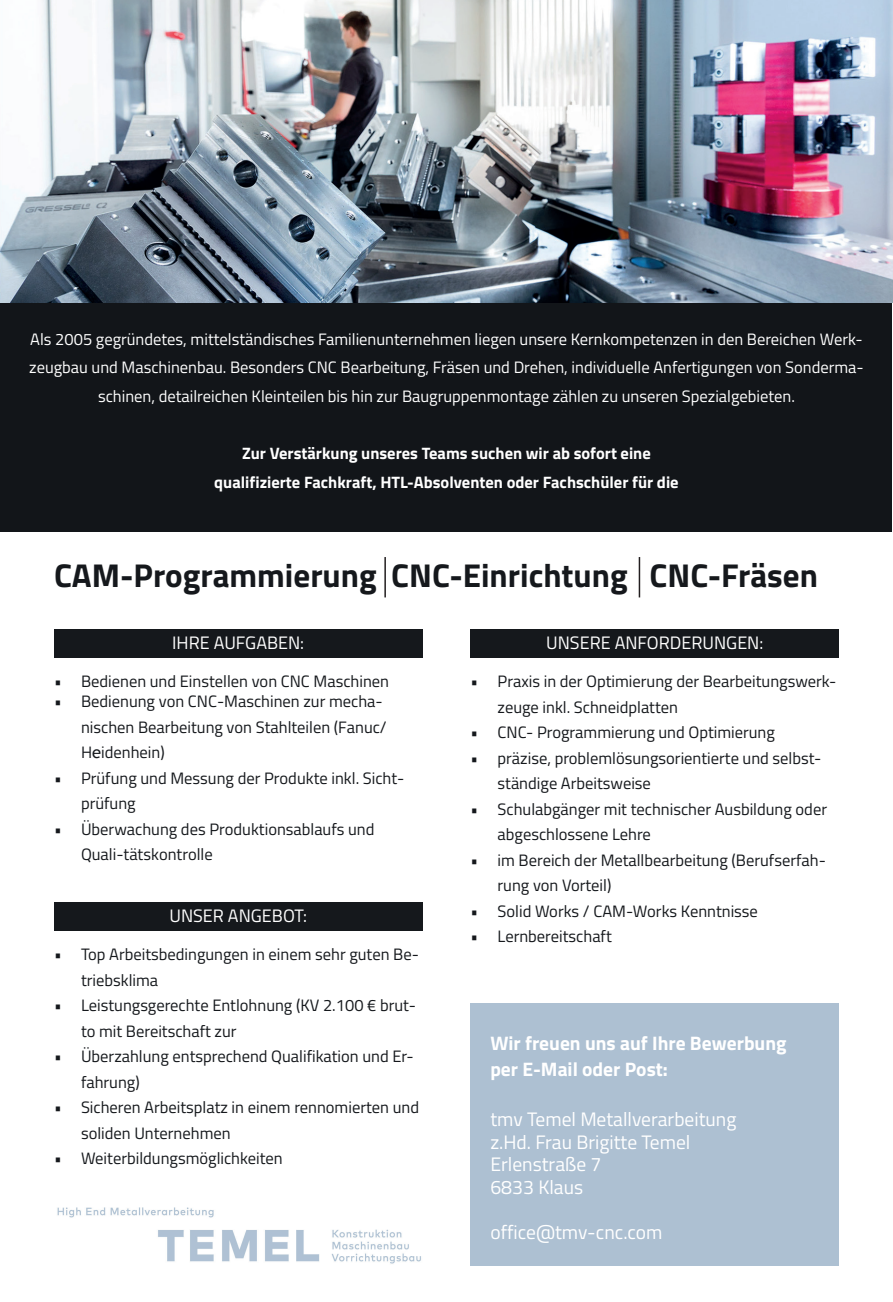
<style>
.page{position:relative;width:893px;height:1302px;background:#fff}
.page>*{position:absolute;margin:0;border:0;box-sizing:border-box;transform-origin:0 0}
.t1{font:700 33px "Titillium Web";color:#15181c}
.t2{font:19.5px/22.5px "Titillium Web";color:#fff}
.t3{font:700 19.5px/25.5px "Titillium Web";color:#fff}
.t4{font:18px "Titillium Web";color:#fff}
.t5{font:16.5px/25.5px "Titillium Web";color:#15181c}
.t6{font:16.5px/28.5px "Titillium Web";color:#fff;text-align:center}
.t7{font:700 16.5px/28.5px "Titillium Web";color:#fff;text-align:center}
.s1{font-family:"Trebuchet MS"}
</style>
<div class="page">
<div style="left:471px;top:1002px;width:368px;height:263px;background:#adc0d2"></div>
<div style="left:1px;top:303px;width:891px;height:228px;background:#121519"></div>
<img style="left:0;top:0;width:893px;height:303px">
<img style="left:57px;top:1207px;width:364px;height:57px">
<div style="left:54px;top:629px;width:368px;height:28px;background:#15181c"></div>
<div style="left:54px;top:901px;width:368px;height:29px;background:#15181c"></div>
<div style="left:471px;top:629px;width:368px;height:28px;background:#15181c"></div>
<hr style="left:384px;top:557px;width:2px;height:40px;background:#231f20">
<hr style="left:639px;top:557px;width:1px;height:40px;background:#231f20">
<p class="t6" style="left:29px;top:324px;width:836px">Als 2005 gegründetes, mittelständisches Familienunternehmen liegen unsere Kernkompetenzen in den Bereichen Werk&shy;zeugbau und Maschinenbau. Besonders CNC Bearbeitung, Fräsen und Drehen, individuelle Anfertigungen von Sonderma&shy;schinen, detailreichen Kleinteilen bis hin zur Baugruppenmontage zählen zu unseren Spezialgebieten.</p>
<p class="t7" style="left:214px;top:438px;width:466px">Zur Verstärkung unseres Teams suchen wir ab sofort eine qualifizierte Fachkraft, HTL-Absolventen oder Fachschüler für die</p>
<h1 class="t1" style="left:54px;top:550px;width:765px">CAM-Programmierung CNC-Einrichtung CNC-Fräsen</h1>
<p class="t4" style="left:172px;top:630px;width:133px">IHRE AUFGABEN:</p>
<p class="t5" style="left:54px;top:668px;width:337px">• Bedienen und Einstellen von CNC Maschinen</p>
<p class="t5" style="left:81px;top:687px;width:307px;text-indent:-27px">• Bedienung von CNC-Maschinen zur mecha&shy;nischen Bearbeitung von Stahlteilen (Fanuc/<br>H<span class="s1">e</span>idenhein)</p>
<p class="t5" style="left:81px;top:764px;width:325px;text-indent:-27px">• Prüfung und Messung der Produkte inkl. Sicht&shy;prüfung</p>
<p class="t5" style="left:81px;top:815px;width:295px;text-indent:-27px">• Überwachung des Produktionsablaufs und<br>Quali-tätskontrolle</p>
<p class="t4" style="left:169px;top:902px;width:139px">UNSER ANGEBOT:</p>
<p class="t5" style="left:81px;top:940px;width:339px;text-indent:-27px">• Top Arbeitsbedingungen in einem sehr guten Be&shy;triebsklima</p>
<p class="t5" style="left:81px;top:991px;width:336px;text-indent:-27px">• Leistungsgerechte Entlohnung (KV 2.100 € brut&shy;to mit Bereitschaft zur</p>
<p class="t5" style="left:81px;top:1042px;width:334px;text-indent:-27px">• Überzahlung entsprechend Qualifikation und Er&shy;fahrung)</p>
<p class="t5" style="left:81px;top:1093px;width:340px;text-indent:-27px">• Sicheren Arbeitsplatz in einem rennomierten und soliden Unternehmen</p>
<p class="t5" style="left:54px;top:1144px;width:230px">• Weiterbildungsmöglichkeiten</p>
<p class="t4" style="left:546px;top:630px;width:219px">UNSERE ANFORDERUNGEN:</p>
<p class="t5" style="left:498px;top:668px;width:340px;text-indent:-27px">• Praxis in der Optimierung der Bearbeitungswerk&shy;zeuge inkl. Schneidplatten</p>
<p class="t5" style="left:471px;top:718px;width:306px">• CNC- Programmierung und Optimierung</p>
<p class="t5" style="left:498px;top:744px;width:325px;text-indent:-27px">• präzise, problemlösungsorientierte und selbst&shy;ständige Arbeitsweise</p>
<p class="t5" style="left:498px;top:795px;width:331px;text-indent:-27px">• Schulabgänger mit technischer Ausbildung oder abgeschlossene Lehre</p>
<p class="t5" style="left:498px;top:846px;width:330px;text-indent:-27px">• im Bereich der Metallbearbeitung (Berufserfah&shy;rung von Vorteil)</p>
<p class="t5" style="left:471px;top:897px;width:289px">• Solid Works / CAM-Works Kenntnisse</p>
<p class="t5" style="left:471px;top:922px;width:143px">• Lernbereitschaft</p>
<p class="t3" style="left:490px;top:1029px;width:298px">Wir freuen uns auf Ihre Bewerbung per E-Mail oder Post:</p>
<p class="t2" style="left:490px;top:1106px;width:248px">tmv Temel Metallverarbeitung z.Hd. Frau Brigitte Temel<br>Erlenstraße 7<br>6833 Klaus</p>
<p class="t2" style="left:490px;top:1219px;width:174px">office@tmv-cnc.com</p>
</div>
